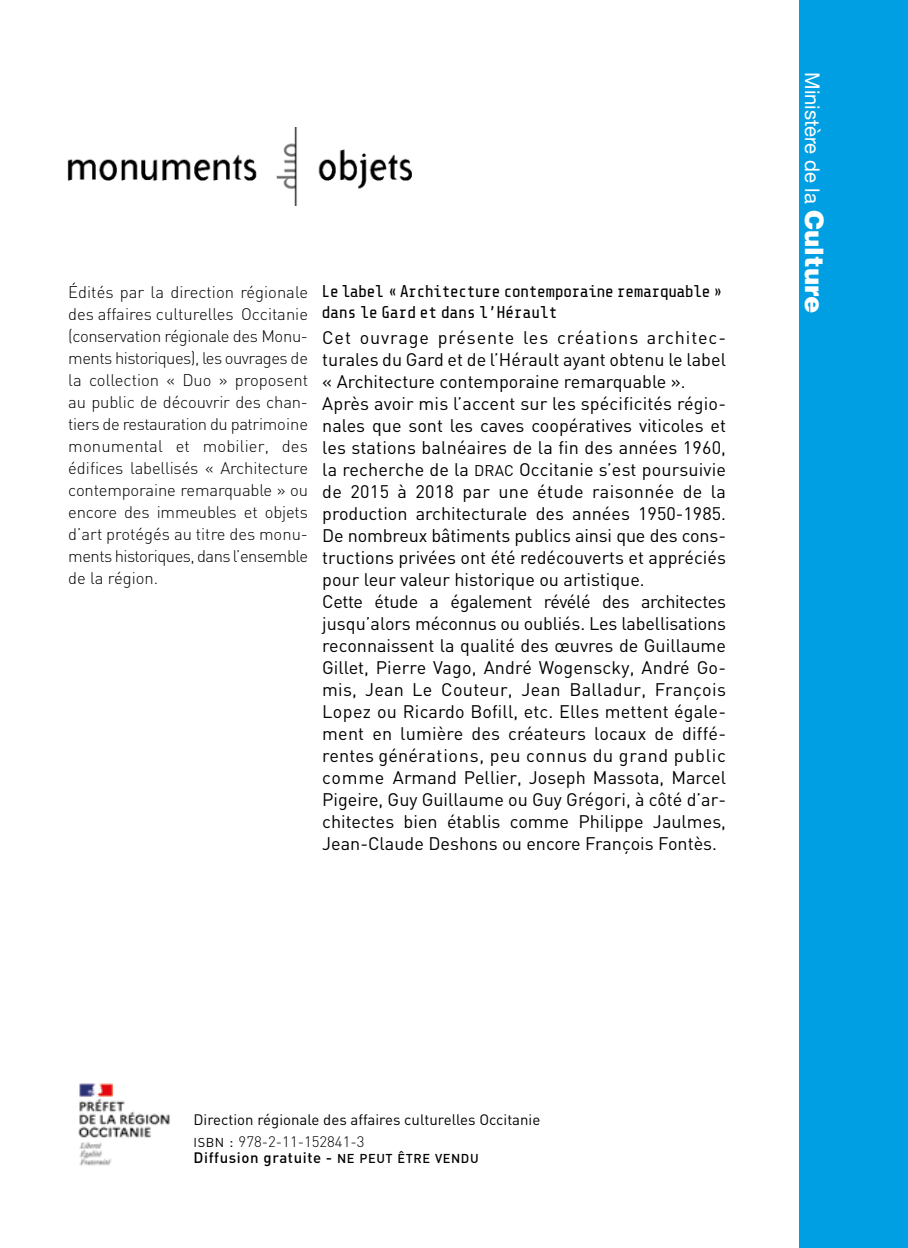
<style>
.page{position:relative;width:908px;height:1248px;background:#fff}
.page>*{position:absolute;margin:0;border:0;box-sizing:border-box;transform-origin:0 0}
.t1{font:20.2px "Helvetica Neue";color:#fff}
.t2{font:18px/22px "DIN";color:#000}
.t3{font:17px/20.4px "Share Tech Mono";letter-spacing:-.05em;color:#000}
.t4{font:300 16.6px/22px "DIN";letter-spacing:-.03em;color:#000;text-align:justify}
.t5{font:15px/22px "DIN";color:#000}
.t6{font:500 15px "DIN";letter-spacing:.04em;color:#000}
.s1{font-family:"DIN Regular SC850";font-size:15.4px}
.s2{font-family:"Helvetica";font-weight:900;font-size:26px}
.s3{font-family:"DIN Regular SC850";font-size:12.8px}
.s4{font-family:"DIN Regular SC850"}
.s5{font-weight:300}
.s6{font-family:"DIN Medium SC850";font-weight:400;font-size:12.8px}
</style>
<div class="page">
<div style="left:798px;top:0;width:109px;height:1247px;background:#009fe3"></div>
<img style="left:67px;top:127px;width:344px;height:78px">
<img style="left:78px;top:1083px;width:92px;height:83px">
<p class="t4" style="left:68px;top:280px;width:241px">Édités par la direction régionale des affaires culturelles Occitanie (conservation régionale des Monu&shy;ments historiques), les ouvrages de la collection « Duo » proposent au public de découvrir des chan&shy;tiers de restauration du patrimoine monumental et mobilier, des édifices labellisés « Architecture contemporaine remarquable » ou encore des immeubles et objets d’art protégés au titre des monu&shy;ments historiques, dans l’ensemble de la région.</p>
<p class="t3" style="left:321px;top:282px;width:402px">Le label « Architecture contemporaine remarquable » dans le Gard et dans l’Hérault</p>
<p class="t2" style="left:322px;top:326px;width:405px">Cet ouvrage présente les créations architec&shy;turales du Gard et de l’Hérault ayant obtenu le label « Architecture contemporaine remarquable ».<br>Après avoir mis l’accent sur les spécificités régio&shy;nales que sont les caves coopératives viticoles et les stations balnéaires de la fin des années 1960, la recherche de la <span class="s1">DRAC</span> Occitanie s’est poursuivie de 2015 à 2018 par une étude raisonnée de la production architecturale des années 1950-1985.<br>De nombreux bâtiments publics ainsi que des cons&shy;tructions privées ont été redécouverts et appréciés pour leur valeur historique ou artistique.<br>Cette étude a également révélé des architectes jusqu’alors méconnus ou oubliés. Les labellisations reconnaissent la qualité des œuvres de Guillaume Gillet, Pierre Vago, André Wogenscky, André Go&shy;mis, Jean Le Couteur, Jean Balladur, François Lopez ou Ricardo Bofill, etc. Elles mettent égale&shy;ment en lumière des créateurs locaux de diffé&shy;rentes générations, peu connus du grand public comme Armand Pellier, Joseph Massota, Marcel Pigeire, Guy Guillaume ou Guy Grégori, à côté d’ar&shy;chitectes bien établis comme Philippe Jaulmes, Jean-Claude Deshons ou encore François Fontès.</p>
<p class="t1" style="left:826px;top:72px;width:243px;rotate:90deg">Ministère de la <span class="s2">Culture</span></p>
<p class="t5" style="left:193px;top:1108px;width:348px">Direction régionale des affaires culturelles Occitanie<br><span class="s3">ISBN</span> <span class="s4">:</span> <span class="s5">978-2-11-152841-3</span></p>
<p class="t6" style="left:193px;top:1148px;width:286px">Diffusion gratuite - <span class="s6">NE PEUT ÊTRE VENDU</span></p>
</div>
